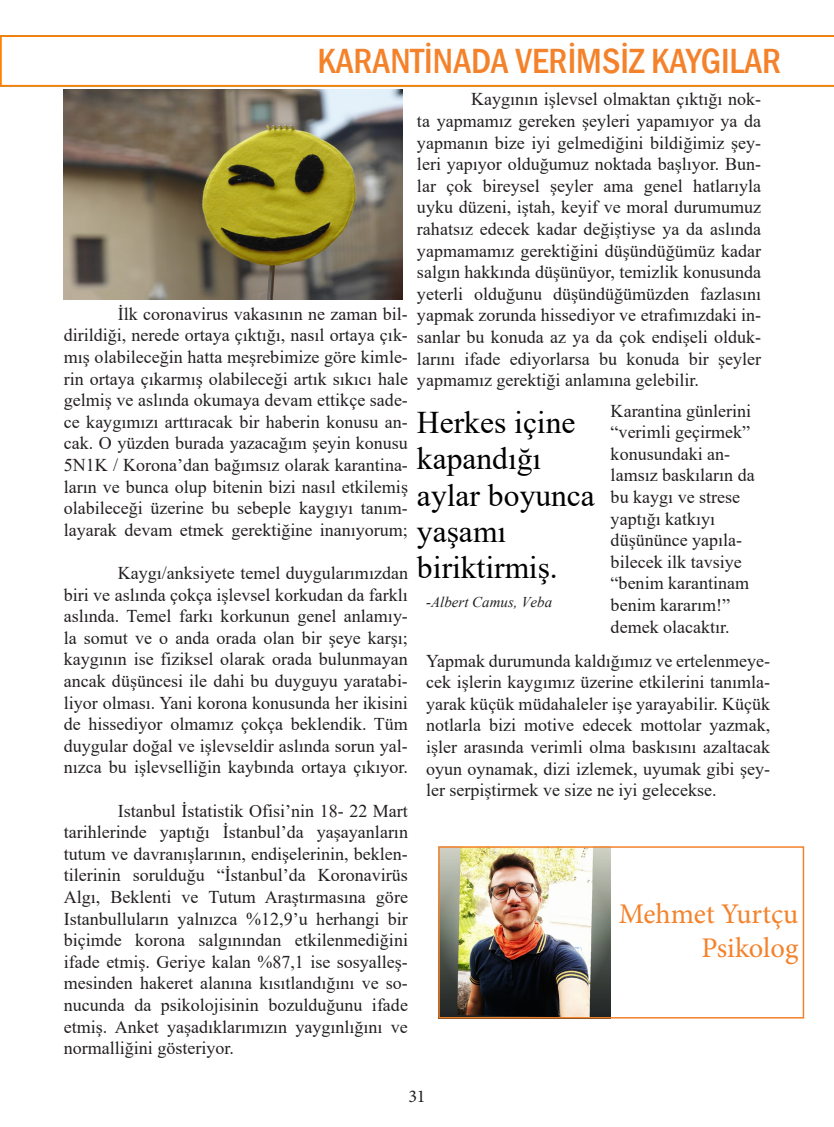
<style>
.page{position:relative;width:834px;height:1127px;background:#fff}
.page>*{position:absolute;margin:0;border:0;box-sizing:border-box;transform-origin:0 0}
.t1{font:500 condensed 36px "Franklin Gothic";color:#f4822b}
.t2{font:31.5px/36.3px "Times New Roman";color:#000}
.t3{font:28.5px "Minion Pro";color:#f4822b}
.t4{font:18px/21.6px "Times New Roman";color:#231f20;text-align:justify}
.t5{font:18px "Minion Pro";color:#231f20}
.t6{font:italic 15px "Times New Roman";letter-spacing:.005em;color:#222}
</style>
<div class="page">
<svg style="left:0;top:35px;width:833px;height:52px"></svg>
<img style="left:64px;top:90px;width:338px;height:210px">
<img style="left:441px;top:849px;width:169px;height:166px">
<div style="left:438px;top:846px;width:366px;height:172px;border:2px solid #f4822b"></div>
<p class="t1" style="left:317px;top:38px;width:465px">KARANTİNADA VERİMSİZ KAYGILAR</p>
<p class="t4" style="left:64px;top:302px;width:345px;text-indent:54px">İlk coronavirus vakasının ne zaman bil&shy;dirildiği, nerede ortaya çıktığı, nasıl ortaya çık&shy;mış olabileceğin hatta meşrebimize göre kimle&shy;rin ortaya çıkarmış olabileceği artık sıkıcı hale gelmiş ve aslında okumaya devam ettikçe sade&shy;ce kaygımızı arttıracak bir haberin konusu an&shy;cak. O yüzden burada yazacağım şeyin konusu 5N1K / Korona’dan bağımsız olarak karantina&shy;ların ve bunca olup bitenin bizi nasıl etkilemiş olabileceği üzerine bu sebeple kaygıyı tanım&shy;layarak devam etmek gerektiğine inanıyorum;</p>
<p class="t4" style="left:64px;top:561px;width:345px;text-indent:54px">Kaygı/anksiyete temel duygularımızdan biri ve aslında çokça işlevsel korkudan da farklı aslında. Temel farkı korkunun genel anlamıy&shy;la somut ve o anda orada olan bir şeye karşı; kaygının ise fiziksel olarak orada bulunmayan ancak düşüncesi ile dahi bu duyguyu yaratabi&shy;liyor olması. Yani korona konusunda her ikisini de hissediyor olmamız çokça beklendik. Tüm duygular doğal ve işlevseldir aslında sorun yal&shy;nızca bu işlevselliğin kaybında ortaya çıkıyor.</p>
<p class="t4" style="left:64px;top:799px;width:345px;text-indent:54px">Istanbul İstatistik Ofisi’nin 18- 22 Mart tarihlerinde yaptığı İ stanbul’da yaş ayanların tutum ve davranış larının, endiş elerinin, beklen&shy;tilerinin sorulduğu “İstanbul’da Koronavirüs Algı, Beklenti ve Tutum Araştırmasına göre Istanbulluların yalnızca %12,9’u herhangi bir biçimde korona salgınından etkilenmediğini ifade etmiş. Geriye kalan %87,1 ise sosyalleş&shy;mesinden hakeret alanına kısıtlandığını ve so&shy;nucunda da psikolojisinin bozulduğunu ifade etmiş. Anket yaşadıklarımızın yaygınlığını ve normalliğini gösteriyor.</p>
<p class="t4" style="left:417px;top:88px;width:345px;text-indent:54px">Kaygının işlevsel olmaktan çıktığı nok&shy;ta yapmamız gereken şeyleri yapamıyor ya da yapmanın bize iyi gelmediğini bildiğimiz şey&shy;leri yapıyor olduğumuz noktada başlıyor. Bun&shy;lar çok bireysel şeyler ama genel hatlarıyla uyku düzeni, iştah, keyif ve moral durumumuz rahatsız edecek kadar değiştiyse ya da aslında yapmamamız gerektiğini düşündüğümüz kadar salgın hakkında düşünüyor, temizlik konusunda yeterli olduğunu düşündüğümüzden fazlasını yapmak zorunda hissediyor ve etrafımızdaki in&shy;sanlar bu konuda az ya da çok endişeli olduk&shy;larını ifade ediyorlarsa bu konuda bir şeyler yapmamız gerektiği anlamına gelebilir.</p>
<p class="t4" style="left:610px;top:399px;width:145px;text-align:left">Karantina günlerini “verimli geçirmek” konusundaki an&shy;lamsız baskıların da bu kaygı ve strese yaptığı katkıyı düşününce yapıla&shy;bilecek ilk tavsiye “benim karantinam benim kararım!” demek olacaktır.</p>
<p class="t4" style="left:426px;top:649px;width:345px">Yapmak durumunda kaldığımız ve ertelenmeye&shy;cek işlerin kaygımız üzerine etkilerini tanımla&shy;yarak küçük müdahaleler işe yarayabilir. Küçük notlarla bizi motive edecek mottolar yazmak, işler arasında verimli olma baskısını azaltacak oyun oynamak, dizi izlemek, uyumak gibi şey&shy;ler serpiştirmek ve size ne iyi gelecekse.</p>
<p class="t2" style="left:417px;top:403px;width:179px">Herkes içine kapandığı aylar boyunca yaşamı biriktirmiş.</p>
<p class="t6" style="left:426px;top:591px;width:128px">-Albert Camus, Veba</p>
<p class="t3" style="left:618px;top:894px;width:181px">Mehmet Yurtçu</p>
<p class="t3" style="left:701px;top:929px;width:98px">Psikolog</p>
<p class="t5" style="left:408px;top:1084px;width:19px">31</p>
</div>
